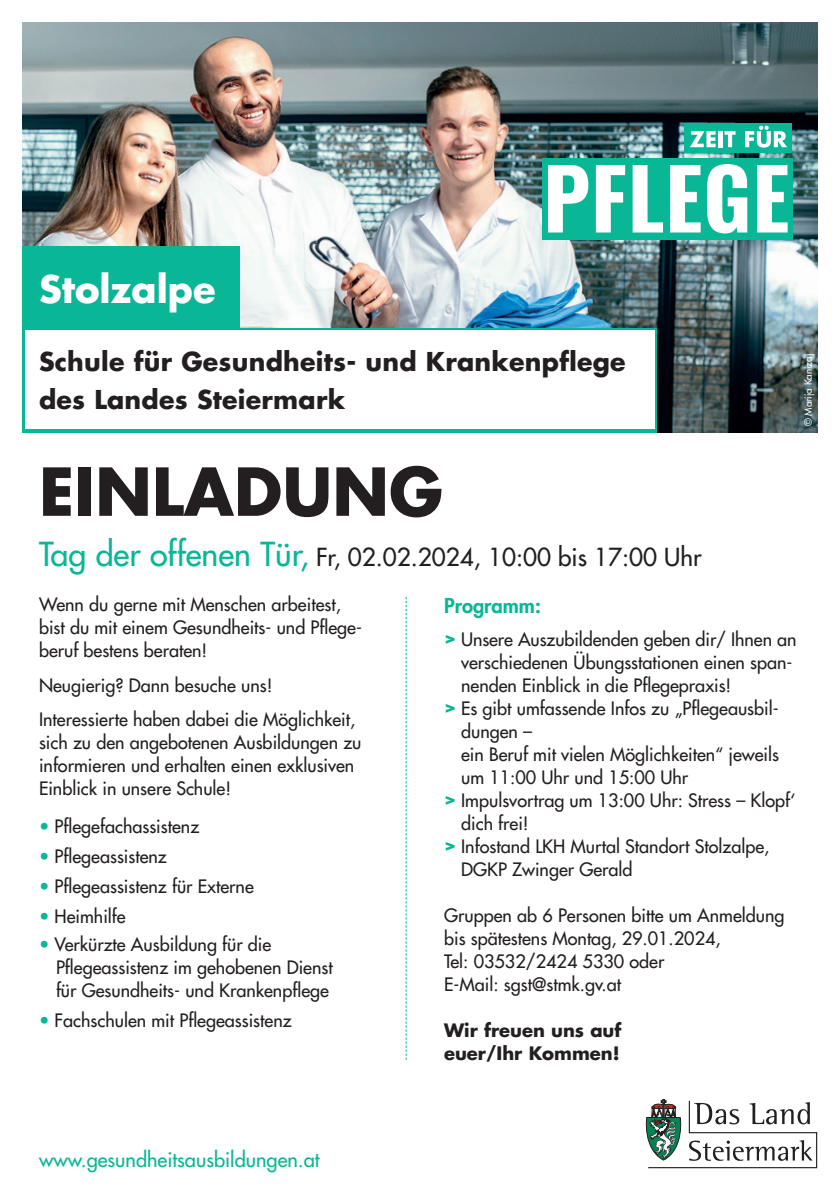
<style>
.page{position:relative;width:840px;height:1191px;background:#fff}
.page>*{position:absolute;margin:0;border:0;box-sizing:border-box;transform-origin:0 0}
.t1{font:700 64.2px "Futura LT";color:#231f20}
.t2{font:700 37px "Futura LT";color:#fff}
.t3{font:700 25.2px/37.4px "Futura LT";letter-spacing:.01em;color:#231f20}
.t4{font:24.2px "Futura LT";color:#231f20}
.t5{font:20px "Futura LT";color:#09b695}
.t6{font:800 20px "Futura LT";color:#09b695}
.t7{font:18px/23px "Futura LT";color:#231f20}
.t8{font:700 18px/23px "Futura LT";color:#231f20}
.t9{font:9.8px "Futura LT";color:#fff}
.s1{font-size:32.2px;color:#09b695}
.s2{color:#09b695}
.s3{font-weight:700;color:#09b695}
</style>
<div class="page">
<img style="left:22px;top:23px;width:794px;height:409px">
<div style="left:683px;top:124px;width:108px;height:29px;background:#09b695"></div>
<svg style="left:690px;top:131px;width:25px;height:16px"></svg>
<hr style="left:718px;top:131px;width:4px;height:16px;background:#fff">
<svg style="left:724px;top:131px;width:11px;height:16px"></svg>
<svg style="left:745px;top:126px;width:41px;height:22px"></svg>
<div style="left:541px;top:158px;width:250px;height:81px;background:#09b695"></div>
<svg style="left:548px;top:165px;width:40px;height:67px"></svg>
<svg style="left:595px;top:165px;width:29px;height:67px"></svg>
<svg style="left:632px;top:165px;width:30px;height:67px"></svg>
<svg style="left:670px;top:165px;width:30px;height:67px"></svg>
<svg style="left:707px;top:164px;width:39px;height:69px"></svg>
<svg style="left:757px;top:165px;width:30px;height:67px"></svg>
<div style="left:22px;top:246px;width:217px;height:85px;background:#09b695"></div>
<svg style="left:22px;top:328px;width:634px;height:104px;fill:#09b695"></svg>
<div style="left:25px;top:331px;width:629px;height:98px;background:#fff"></div>
<svg style="left:645px;top:1099px;width:172px;height:69px"></svg>
<svg style="left:405px;top:597px;width:1px;height:463px"></svg>
<h2 class="t2" style="left:39px;top:265px;width:178px">Stolzalpe</h2>
<h3 class="t3" style="left:39px;top:343px;width:588px">Schule für Gesundheits- und Krankenpflege des Landes Steiermark</h3>
<p class="t9" style="left:801px;top:426px;width:74px;rotate:-90deg">© Marija Kanizaj</p>
<h1 class="t1" style="left:39px;top:449px;width:405px">EINLADUNG</h1>
<h3 class="t4" style="left:39px;top:541px;width:663px"><span class="s1">Tag der offenen Tür,</span> Fr, 02.02.2024, 10:00 bis 17:00 Uhr</h3>
<p class="t7" style="left:39px;top:593px;width:324px">Wenn du gerne mit Menschen arbeitest, bist du mit einem Gesundheits- und Pflege&shy;beruf bestens beraten!</p>
<p class="t7" style="left:39px;top:667px;width:318px;line-height:34.4px">Neugierig? Dann besuche uns!<br>Interessierte haben dabei die Möglichkeit,</p>
<p class="t7" style="left:39px;top:730px;width:324px">sich zu den angebotenen Ausbildungen zu informieren und erhalten einen exklusiven<br>Einblick in unsere Schule!</p>
<p class="t7" style="left:39px;top:814px;width:162px"><span class="s2">•</span> Pflegefachassistenz</p>
<p class="t7" style="left:39px;top:844px;width:129px"><span class="s2">•</span> Pflegeassistenz</p>
<p class="t7" style="left:39px;top:874px;width:216px"><span class="s2">•</span> Pflegeassistenz für Externe</p>
<p class="t7" style="left:39px;top:904px;width:88px"><span class="s2">•</span> Heimhilfe</p>
<p class="t7" style="left:56px;top:932px;width:278px;text-indent:-17px"><span class="s2">•</span> Verkürzte Ausbildung für die<br>Pflegeassistenz im gehobenen Dienst für Gesundheits- und Krankenpflege</p>
<p class="t7" style="left:39px;top:1009px;width:254px"><span class="s2">•</span> Fachschulen mit Pflegeassistenz</p>
<p class="t5" style="left:39px;top:1146px;width:282px">www.gesundheitsausbildungen.at</p>
<p class="t6" style="left:444px;top:592px;width:98px">Programm:</p>
<p class="t7" style="left:444px;top:627px;width:353px"><span class="s3">&gt;</span> Unsere Auszubildenden geben dir/ Ihnen an</p>
<p class="t7" style="left:461px;top:650px;width:333px">verschiedenen Übungsstationen einen span-</p>
<p class="t7" style="left:461px;top:673px;width:271px">nenden Einblick in die Pflegepraxis!</p>
<p class="t7" style="left:444px;top:696px;width:336px"><span class="s3">&gt;</span> Es gibt umfassende Infos zu „Pflegeausbil-</p>
<p class="t7" style="left:461px;top:719px;width:73px">dungen –</p>
<p class="t7" style="left:461px;top:742px;width:319px">ein Beruf mit vielen Möglichkeiten“ jeweils</p>
<p class="t7" style="left:461px;top:765px;width:228px">um 11:00 Uhr und 15:00 Uhr</p>
<p class="t7" style="left:444px;top:788px;width:352px"><span class="s3">&gt;</span> Impulsvortrag um 13:00 Uhr: Stress – Klopf‘</p>
<p class="t7" style="left:461px;top:811px;width:69px">dich frei!</p>
<p class="t7" style="left:444px;top:834px;width:326px"><span class="s3">&gt;</span> Infostand LKH Murtal Standort Stolzalpe,</p>
<p class="t7" style="left:461px;top:857px;width:173px">DGKP Zwinger Gerald</p>
<p class="t7" style="left:444px;top:903px;width:341px">Gruppen ab 6 Personen bitte um Anmeldung bis spätestens Montag, 29.01.2024,<br>Tel: 03532/2424 5330 oder<br>E-Mail: sgst@stmk.gv.at</p>
<p class="t8" style="left:444px;top:1018px;width:179px">Wir freuen uns auf euer/Ihr Kommen!</p>
</div>
